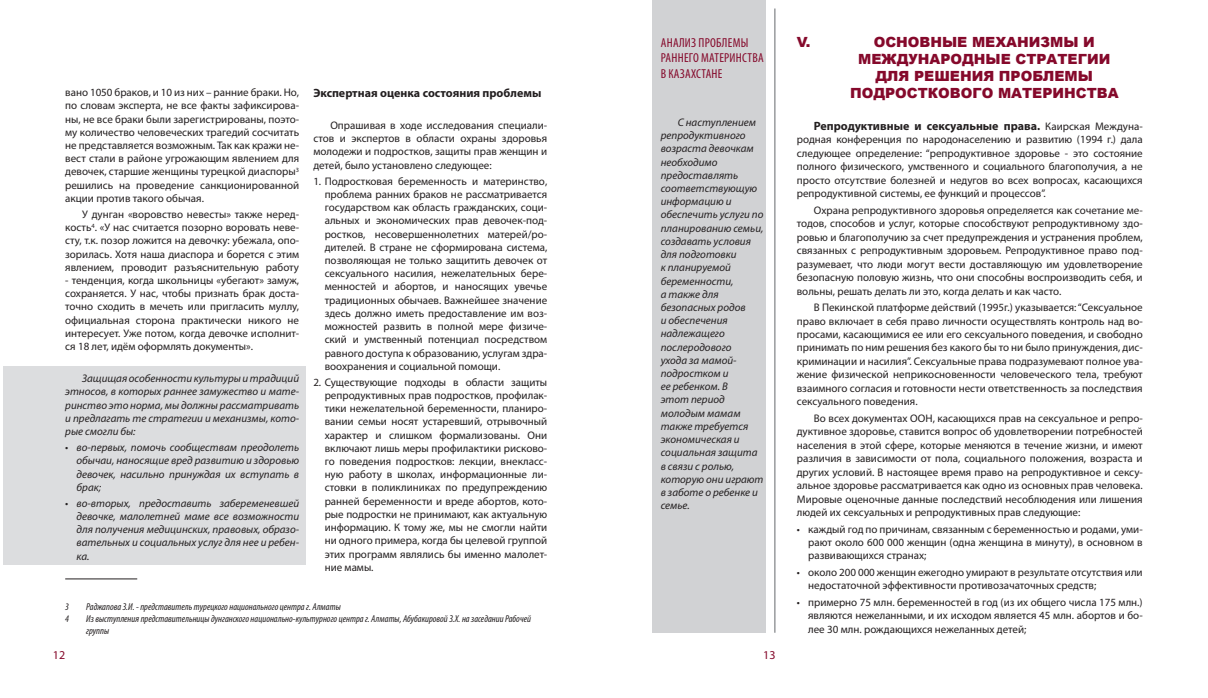
<style>
.page{position:relative;width:1208px;height:698px;background:#fff}
.page>*{position:absolute;margin:0;border:0;box-sizing:border-box;transform-origin:0 0}
.t1{font:900 14px "Arial";color:#85092b}
.t2{font:condensed 13px/15.6px "Myriad Pro";letter-spacing:.02em;color:#85092b}
.t3{font:700 12px "Myriad Pro";color:#231f20}
.t4{font:12px "Myriad Pro";color:#85092b}
.t5{font:11px/13.2px "Myriad Pro";color:#231f20;text-align:justify}
.t6{font:italic 11px/13.2px "Myriad Pro";color:#231f20;text-align:justify}
.t7{font:italic condensed 10px/12px "Myriad Pro";color:#231f20}
.s1{font-weight:400;font-size:11px}
</style>
<div class="page">
<div style="left:652px;top:0;width:113px;height:632px;background:#d1d2d4"></div>
<hr style="left:774px;top:9px;width:1px;height:623px;background:#939598">
<div style="left:3px;top:366px;width:303px;height:198px;background:#dcdddf"></div>
<hr style="left:65px;top:578px;width:72px;height:1px;background:#231f20">
<p class="t5" style="left:65px;top:86px;width:235px">вано 1050 браков, и 10 из них – ранние браки. Но, по словам эксперта, не все факты зафиксирова&shy;ны, не все браки были зарегистрированы, поэто&shy;му количество человеческих трагедий сосчитать не представляется возможным. Так как кражи не&shy;вест стали в районе угрожающим явлением для девочек, старшие женщины турецкой диаспоры<sup>3 </sup>решились на проведение санкционированной акции против такого обычая.</p>
<p class="t5" style="left:65px;top:207px;width:235px;text-indent:17px">У дунган «воровство невесты» также неред&shy;кость<sup>4</sup>. «У нас считается позорно воровать неве&shy;сту, т.к. позор ложится на девочку: убежала, опо&shy;зорилась. Хотя наша диаспора и борется с этим явлением, проводит разъяснительную работу</p>
<p class="t5" style="left:65px;top:273px;width:235px">- тенденция, когда школьницы «убегают» замуж, сохраняется. У нас, чтобы признать брак доста&shy;точно сходить в мечеть или пригласить муллу, официальная сторона практически никого не интересует. Уже потом, когда девочке исполнит&shy;ся 18 лет, идём оформлять документы».</p>
<p class="t6" style="left:65px;top:371px;width:235px;text-indent:17px">Защищая особенности культуры и традиций этносов, в которых раннее замужество и мате&shy;ринство это норма, мы должны рассматривать и предлагать те стратегии и механизмы, кото&shy;рые смогли бы:</p>
<p class="t6" style="left:77px;top:440px;width:224px;text-indent:-11px">• во-первых, помочь сообществам преодолеть обычаи, наносящие вред развитию и здоровью девочек, насильно принуждая их вступать в брак;</p>
<p class="t6" style="left:77px;top:496px;width:224px;text-indent:-11px">• во-вторых, предоставить забеременевшей девочке, малолетней маме все возможности для получения медицинских, правовых, образо&shy;вательных и социальных услуг для нее и ребен&shy;ка.</p>
<p class="t3" style="left:313px;top:85px;width:229px">Экспертная оценка состояния проблемы</p>
<p class="t5" style="left:313px;top:118px;width:235px;text-indent:17px">Опрашивая в ходе исследования специали&shy;стов и экспертов в области охраны здоровья молодежи и подростков, защиты прав женщин и детей, было установлено следующее:</p>
<p class="t5" style="left:325px;top:174px;width:224px;text-indent:-11px">1. Подростковая беременность и материнство, проблема ранних браков не рассматривается государством как область гражданских, соци&shy;альных и экономических прав девочек-под&shy;ростков, несовершеннолетних матерей/ро&shy;дителей. В стране не сформирована система, позволяющая не только защитить девочек от сексуального насилия, нежелательных бере&shy;менностей и абортов, и наносящих увечье традиционных обычаев. Важнейшее значение здесь должно иметь предоставление им воз&shy;можностей развить в полной мере физиче&shy;ский и умственный потенциал посредством равного доступа к образованию, услугам здра&shy;воохранения и социальной помощи.</p>
<p class="t5" style="left:325px;top:375px;width:224px;text-indent:-11px">2. Существующие подходы в области защиты репродуктивных прав подростков, профилак&shy;тики нежелательной беременности, планиро&shy;вании семьи носят устаревший, отрывочный характер и слишком формализованы. Они включают лишь меры профилактики рисково&shy;го поведения подростков: лекции, внекласс&shy;ную работу в школах, информационные ли&shy;стовки в поликлиниках по предупреждению ранней беременности и вреде абортов, кото&shy;рые подростки не принимают, как актуальную информацию. К тому же, мы не смогли найти ни одного примера, когда бы целевой группой этих программ являлись бы именно малолет&shy;ние мамы.</p>
<p class="t7" style="left:65px;top:600px;width:5px">3</p>
<p class="t7" style="left:86px;top:600px;width:256px">Раджапова З.И. - представитель турецкого национального центра г. Алматы</p>
<p class="t7" style="left:65px;top:612px;width:5px">4</p>
<p class="t7" style="left:86px;top:612px;width:446px">Из выступления представительницы дунганского национально-культурного центра г. Алматы, Абубакировой З.Х. на заседании Рабочей группы</p>
<p class="t2" style="left:661px;top:35px;width:104px">АНАЛИЗ ПРОБЛЕМЫ<br>РАННЕГО МАТЕРИНСТВА<br>В КАЗАХСТАНЕ</p>
<p class="t6" style="left:660px;top:115px;width:104px;text-align:left;text-indent:17px">С наступлением репродуктивного возраста девочкам необходимо предоставлять соответствующую информацию и обеспечить услуги по планированию семьи, создавать условия для подготовки<br>к планируемой беременности,<br>а также для безопасных родов<br>и обеспечения надлежащего послеродового<br>ухода за мамой&shy;подростком и<br>ее ребенком. В<br>этот период молодым мамам также требуется экономическая и социальная защита в связи с ролью, которую они играют в заботе о ребенке и семье.</p>
<p class="t4" style="left:53px;top:647px;width:14px">12</p>
<p class="t4" style="left:763px;top:647px;width:14px">13</p>
<p class="t1" style="left:797px;top:32px;width:52px">V. О</p>
<p class="t1" style="left:885px;top:32px;width:211px">сновные механизмы и</p>
<p class="t1" style="left:858px;top:49px;width:254px">международные стратегии</p>
<p class="t1" style="left:875px;top:66px;width:219px">для решения проблемы</p>
<p class="t1" style="left:850px;top:83px;width:270px">подросткового материнства</p>
<p class="t3" style="left:814px;top:118px;width:330px">Репродуктивные и сексуальные права. <span class="s1">Каирская Междуна-</span></p>
<p class="t5" style="left:797px;top:133px;width:347px;line-height:13.5px">родная конференция по народонаселению и развитию (1994 г.) дала следующее определение: “репродуктивное здоровье - это состояние полного физического, умственного и социального благополучия, а не просто отсутствие болезней и недугов во всех вопросах, касающихся репродуктивной системы, ее функций и процессов”.</p>
<p class="t5" style="left:797px;top:203px;width:347px;line-height:13.5px;text-indent:17px">Охрана репродуктивного здоровья определяется как сочетание ме&shy;тодов, способов и услуг, которые способствуют репродуктивному здо&shy;ровью и благополучию за счет предупреждения и устранения проблем, связанных с репродуктивным здоровьем. Репродуктивное право под&shy;разумевает, что люди могут вести доставляющую им удовлетворение безопасную половую жизнь, что они способны воспроизводить себя, и вольны, решать делать ли это, когда делать и как часто.</p>
<p class="t5" style="left:797px;top:300px;width:347px;line-height:13.5px;text-indent:17px">В Пекинской платформе действий (1995г.) указывается: “Сексуальное право включает в себя право личности осуществлять контроль над во&shy;просами, касающимися ее или его сексуального поведения, и свободно принимать по ним решения без какого бы то ни было принуждения, дис&shy;криминации и насилия”. Сексуальные права подразумевают полное ува&shy;жение физической неприкосновенности человеческого тела, требуют взаимного согласия и готовности нести ответственность за последствия сексуального поведения.</p>
<p class="t5" style="left:797px;top:411px;width:347px;line-height:13.5px;text-indent:17px">Во всех документах ООН, касающихся прав на сексуальное и репро&shy;дуктивное здоровье, ставится вопрос об удовлетворении потребностей населения в этой сфере, которые меняются в течение жизни, и имеют различия в зависимости от пола, социального положения, возраста и других условий. В настоящее время право на репродуктивное и сексу&shy;альное здоровье рассматривается как одно из основных прав человека.<br>Мировые оценочные данные последствий несоблюдения или лишения людей их сексуальных и репродуктивных прав следующие:</p>
<p class="t5" style="left:808px;top:521px;width:336px;line-height:13.5px;text-indent:-11px">• каждый год по причинам, связанным с беременностью и родами, уми&shy;рают около 600 000 женщин (одна женщина в минуту), в основном в развивающихся странах;</p>
<p class="t5" style="left:808px;top:565px;width:336px;line-height:13.5px;text-indent:-11px">• около 200 000 женщин ежегодно умирают в результате отсутствия или недостаточной эффективности противозачаточных средств;</p>
<p class="t5" style="left:808px;top:594px;width:336px;line-height:13.5px;text-indent:-11px">• примерно 75 млн. беременностей в год (из их общего числа 175 млн.) являются нежеланными, и их исходом является 45 млн. абортов и бо&shy;лее 30 млн. рождающихся нежеланных детей;</p>
</div>
